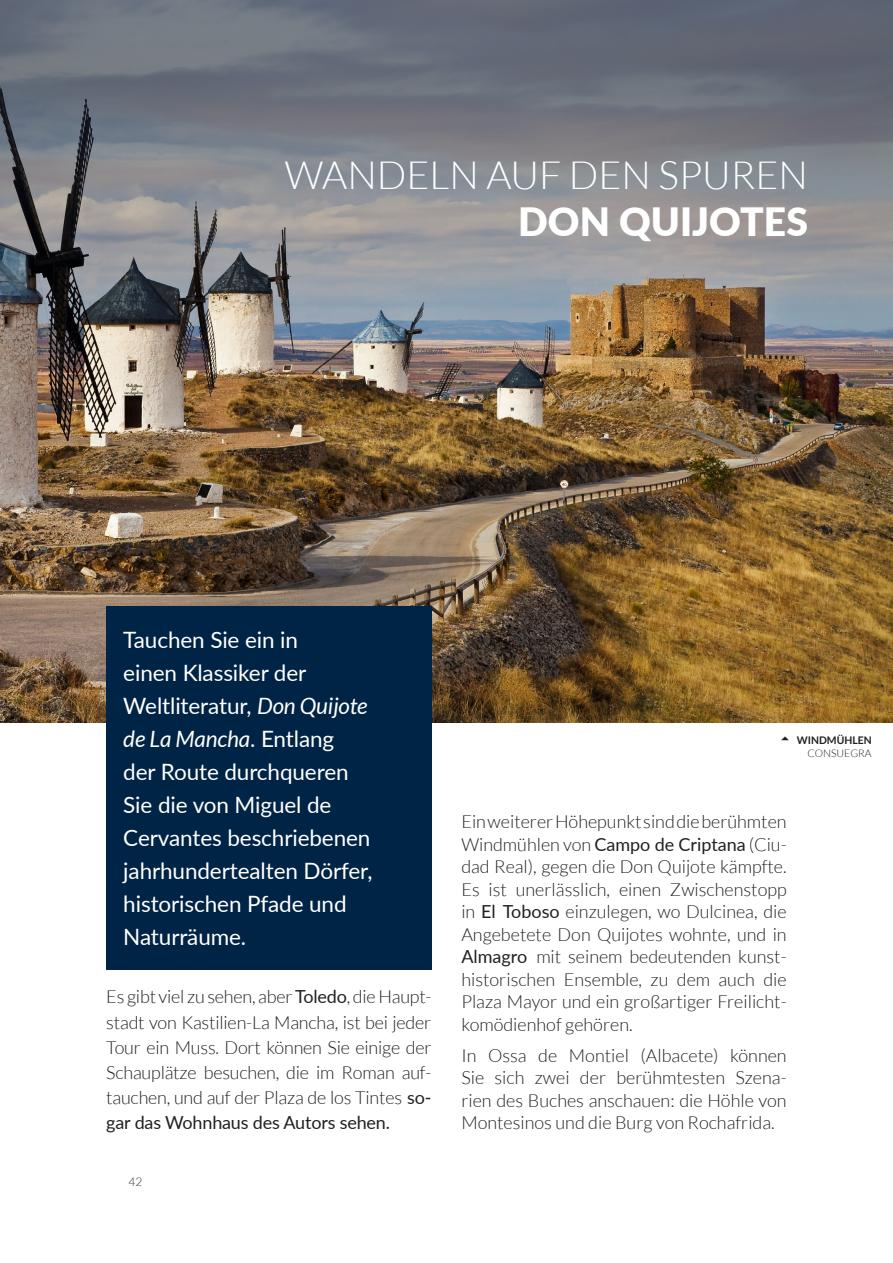
<style>
.page{position:relative;width:893px;height:1263px;background:#fff}
.page>*{position:absolute;margin:0;border:0;box-sizing:border-box;transform-origin:0 0}
.t1{font:300 39px/46.8px "Lato";color:#fff;text-align:right}
.Destacado{font:22.5px/33px "Lato";letter-spacing:-.005em;color:#fff}
.Body{font:300 18px/22.5px "Lato";color:#231f20;text-align:justify}
.t2{font:300 12px "Lato";color:#353534}
.t3{font:700 10.5px "Lato";color:#231f20}
.t4{font:300 10.5px "Lato";color:#231f20}
.s1{font-weight:900}
.s2{font-style:italic}
.s3{font-weight:400}
</style>
<div class="page">
<hr style="left:892px;top:0;width:1px;height:1263px;background:#f3f3f3">
<img style="left:0;top:342px;width:893px;height:381px">
<div style="left:106px;top:606px;width:326px;height:363px;background:#002445"></div>
<svg style="left:0;top:0;width:893px;height:342px;background:#7b7d83"></svg>
<h2 class="t1" style="left:285px;top:151px;width:524px">WANDELN AUF DEN SPUREN<br><span class="s1">DON QUIJOTES</span></h2>
<p class="Destacado" style="left:123px;top:622px;width:251px">Tauchen Sie ein in<br>einen Klassiker der<br>Weltliteratur, <span class="s2">Don Quijote de La Mancha</span>. Entlang<br>der Route durchqueren<br>Sie die von Miguel de<br>Cervantes beschriebenen jahrhundertealten Dörfer, historischen Pfade und<br>Naturräume.</p>
<p class="Body" style="left:106px;top:984px;width:327px;line-height:25.2px">Es gibt viel zu sehen, aber <span class="s3">Toledo</span>, die Haupt&shy;stadt von Kastilien-La Mancha, ist bei jeder Tour ein Muss. Dort können Sie einige der Schauplätze besuchen, die im Roman auf&shy;tauchen, und auf der Plaza de los Tintes <span class="s3">so&shy;gar das Wohnhaus des Autors sehen.</span></p>
<p class="t2" style="left:128px;top:1175px;width:15px">42</p>
<p class="t3" style="left:797px;top:734px;width:76px">WINDMÜHLEN</p>
<p class="t4" style="left:807px;top:747px;width:66px">CONSUEGRA</p>
<p class="Body" style="left:461px;top:810px;width:327px">Ein weiterer Höhepunkt sind die berühmten Windmühlen von <span class="s3">Campo de Criptana</span> (Ciu&shy;dad Real), gegen die Don Quijote kämpfte.<br>Es ist unerlässlich, einen Zwischenstopp in <span class="s3">El Toboso</span> einzulegen, wo Dulcinea, die Angebetete Don Quijotes wohnte, und in <span class="s3">Almagro</span> mit seinem bedeutenden kunst&shy;historischen Ensemble, zu dem auch die Plaza Mayor und ein großartiger Freilicht&shy;komödienhof gehören.</p>
<p class="Body" style="left:461px;top:1044px;width:327px">In Ossa de Montiel (Albacete) können Sie sich zwei der berühmtesten Szena&shy;rien des Buches anschauen: die Höhle von Montesinos und die Burg von Rochafrida.</p>
</div>
